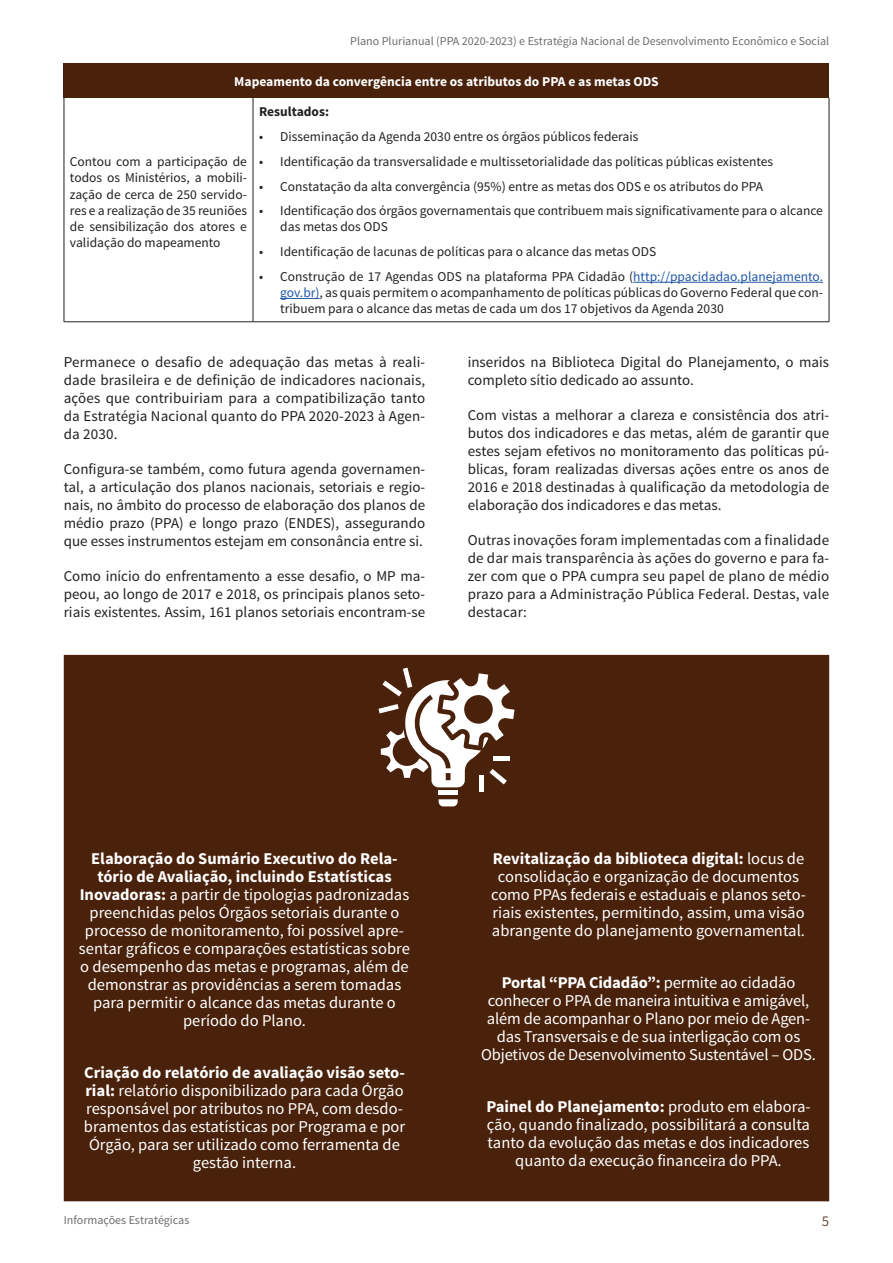
<style>
.page{position:relative;width:893px;height:1263px;background:#fff}
.page>*{position:absolute;margin:0;border:0;box-sizing:border-box;transform-origin:0 0}
.t1{font:16.5px/18px "Source Sans Pro";color:#fff;text-align:center}
.t2{font:15px/18px "Source Sans Pro";color:#231f20;text-align:justify}
.t3{font:15px "Source Sans Pro";color:#74503e}
.t4{font:13.5px/16.2px "Source Sans Pro";color:#231f20;text-align:justify}
.t5{font:700 13.5px "Source Sans Pro";color:#fff}
.t6{font:700 13.5px "Source Sans Pro";color:#231f20}
.t7{font:12px "Source Sans Pro";color:#6c6d70}
.s1{color:#1e56a6}
.s2{font-weight:700}
</style>
<div class="page">
<div style="left:64px;top:655px;width:765px;height:546px;background:#4a220c"></div>
<div style="left:64px;top:64px;width:765px;height:34px;background:#4a220c"></div>
<hr style="left:64px;top:98px;width:1px;height:224px;background:#231f20">
<hr style="left:253px;top:98px;width:1px;height:224px;background:#231f20">
<hr style="left:829px;top:98px;width:1px;height:224px;background:#231f20">
<hr style="left:64px;top:321px;width:189px;height:1px;background:#231f20">
<hr style="left:253px;top:321px;width:576px;height:1px;background:#231f20">
<hr style="left:633px;top:282px;width:190px;height:1px;background:#1e56a6">
<hr style="left:280px;top:298px;width:40px;height:1px;background:#1e56a6">
<svg style="left:439px;top:799px;width:19px;height:7px"></svg>
<hr style="left:439px;top:790px;width:19px;height:4px;background:#fff">
<div style="left:479px;top:775px;width:5px;height:17px;background:#fff"></div>
<svg style="left:378px;top:668px;width:136px;height:119px"></svg>
<p class="t7" style="left:350px;top:34px;width:480px">Plano Plurianual (PPA 2020-2023) e Estratégia Nacional de Desenvolvimento Econômico e Social</p>
<p class="t5" style="left:234px;top:73px;width:426px">Mapeamento da convergência entre os atributos do PPA e as metas ODS</p>
<p class="t6" style="left:259px;top:103px;width:72px">Resultados:</p>
<p class="t4" style="left:259px;top:129px;width:381px">• Disseminação da Agenda 2030 entre os órgãos públicos federais</p>
<p class="t4" style="left:259px;top:153px;width:516px">• Identificação da transversalidade e multissetorialidade das políticas públicas existentes</p>
<p class="t4" style="left:259px;top:178px;width:506px">• Constatação da alta convergência (95%) entre as metas dos ODS e os atributos do PPA</p>
<p class="t4" style="left:280px;top:203px;width:544px;text-indent:-21px">• Identificação dos órgãos governamentais que contribuem mais significativamente para o alcance das metas dos ODS</p>
<p class="t4" style="left:259px;top:244px;width:399px">• Identificação de lacunas de políticas para o alcance das metas ODS</p>
<p class="t4" style="left:280px;top:269px;width:544px;text-indent:-21px">• Construção de 17 Agendas ODS na plataforma PPA Cidadão (<span class="s1">http://ppacidadao.planejamento. gov.br)</span>, as quais permitem o acompanhamento de políticas públicas do Governo Federal que con&shy;tribuem para o alcance das metas de cada um dos 17 objetivos da Agenda 2030</p>
<p class="t2" style="left:64px;top:353px;width:363px">Permanece o desafio de adequação das metas à reali&shy;dade brasileira e de definição de indicadores nacionais, ações que contribuiriam para a compatibilização tanto da Estratégia Nacional quanto do PPA 2020-2023 à Agen&shy;da 2030.</p>
<p class="t2" style="left:64px;top:460px;width:363px">Configura-se também, como futura agenda governamen&shy;tal, a articulação dos planos nacionais, setoriais e regio&shy;nais, no âmbito do processo de elaboração dos planos de médio prazo (PPA) e longo prazo (ENDES), assegurando que esses instrumentos estejam em consonância entre si.</p>
<p class="t2" style="left:64px;top:567px;width:363px">Como início do enfrentamento a esse desafio, o MP ma&shy;peou, ao longo de 2017 e 2018, os principais planos seto&shy;riais existentes. Assim, 161 planos setoriais encontram-se</p>
<p class="t4" style="left:70px;top:154px;width:179px">Contou com a participação de todos os Ministérios, a mobili&shy;zação de cerca de 250 servido&shy;res e a realização de 35 reuniões de sensibilização dos atores e validação do mapeamento</p>
<p class="t2" style="left:468px;top:353px;width:363px">inseridos na Biblioteca Digital do Planejamento, o mais completo sítio dedicado ao assunto.</p>
<p class="t2" style="left:468px;top:406px;width:363px">Com vistas a melhorar a clareza e consistência dos atri&shy;butos dos indicadores e das metas, além de garantir que estes sejam efetivos no monitoramento das políticas pú&shy;blicas, foram realizadas diversas ações entre os anos de 2016 e 2018 destinadas à qualificação da metodologia de elaboração dos indicadores e das metas.</p>
<p class="t2" style="left:468px;top:531px;width:363px">Outras inovações foram implementadas com a finalidade de dar mais transparência às ações do governo e para fa&shy;zer com que o PPA cumpra seu papel de plano de médio prazo para a Administração Pública Federal. Destas, vale destacar:</p>
<p class="t1" style="left:79px;top:849px;width:333px"><span class="s2">Elaboração do Sumário Executivo do Rela&shy;tório de Avaliação, incluindo Estatísticas Inovadoras:</span> a partir de tipologias padronizadas preenchidas pelos Órgãos setoriais durante o processo de monitoramento, foi possível apre&shy;sentar gráficos e comparações estatísticas sobre o desempenho das metas e programas, além de demonstrar as providências a serem tomadas para permitir o alcance das metas durante o período do Plano.</p>
<p class="t1" style="left:84px;top:1063px;width:323px"><span class="s2">Criação do relatório de avaliação visão seto&shy;rial:</span> relatório disponibilizado para cada Órgão responsável por atributos no PPA, com desdo&shy;bramentos das estatísticas por Programa e por Órgão, para ser utilizado como ferramenta de gestão interna.</p>
<p class="t7" style="left:64px;top:1212px;width:127px">Informações Estratégicas</p>
<p class="t1" style="left:491px;top:849px;width:316px"><span class="s2">Revitalização da biblioteca digital:</span> locus de consolidação e organização de documentos como PPAs federais e estaduais e planos seto&shy;riais existentes, permitindo, assim, uma visão abrangente do planejamento governamental.</p>
<p class="t1" style="left:481px;top:973px;width:336px"><span class="s2">Portal “PPA Cidadão”:</span> permite ao cidadão conhecer o PPA de maneira intuitiva e amigável, além de acompanhar o Plano por meio de Agen&shy;das Transversais e de sua interligação com os Objetivos de Desenvolvimento Sustentável – ODS.</p>
<p class="t1" style="left:486px;top:1097px;width:326px"><span class="s2">Painel do Planejamento:</span> produto em elabora&shy;ção, quando finalizado, possibilitará a consulta tanto da evolução das metas e dos indicadores quanto da execução financeira do PPA.</p>
<p class="t3" style="left:822px;top:1212px;width:9px">5</p>
</div>
